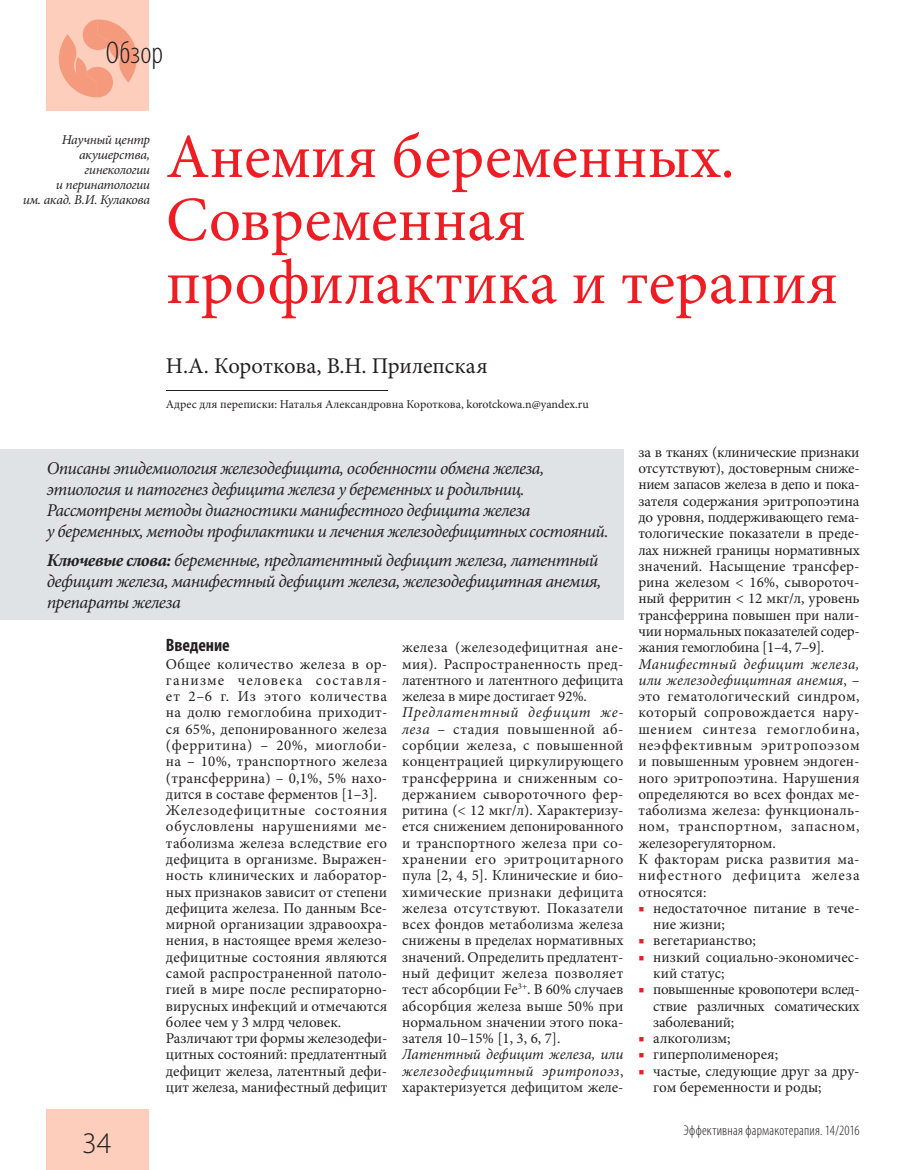
<style>
.page{position:relative;width:915px;height:1170px;background:#fff}
.page>*{position:absolute;margin:0;border:0;box-sizing:border-box;transform-origin:0 0}
.t1{font:63px/63px "Minion Pro";color:#ee1d23}
.t2{font:300 condensed 31.5px "Myriad Pro";letter-spacing:.005em;color:#231f20}
.t3{font:300 30px "Myriad Pro";color:#231f20}
.t4{font:22.5px "Minion Pro";letter-spacing:-.005em;color:#231f20}
.t5{font:italic 18px/21px "Minion Pro";letter-spacing:-.03em;color:#231f20}
.t6{font:700 condensed 18px "Myriad Pro";letter-spacing:-.005em;color:#231f20}
.t7{font:15px/16.2px "Minion Pro";letter-spacing:.01em;color:#231f20}
.t8{font:italic 15px/16.4px "Minion Pro";letter-spacing:.01em;color:#231f20;text-align:justify}
.t9{font:300 condensed 14.25px "Myriad Pro";letter-spacing:.015em;color:#231f20}
.t10{font:italic 13.5px/15px "Minion Pro";letter-spacing:-.025em;color:#231f20;text-align:right}
.t11{font:12px "Minion Pro";color:#231f20}
.s1{font-weight:700}
.s2{font-style:italic}
.s3{font-style:normal}
.s4{color:#ee1d23}
</style>
<div class="page">
<div style="left:47px;top:0;width:102px;height:111px;background:#fccebb"></div>
<div style="left:47px;top:1108px;width:102px;height:61px;background:#fccebb"></div>
<svg style="left:59px;top:19px;width:78px;height:78px"></svg>
<hr style="left:166px;top:390px;width:221px;height:1px;background:#231f20">
<div style="left:0;top:449px;width:623px;height:170px;background:#dfe3e6"></div>
<h2 class="t2" style="left:106px;top:34px;width:59px">Обзор</h2>
<p class="t10" style="left:23px;top:132px;width:129px">Научный центр акушерства, гинекологии<br>и перинатологии<br>им. акад. В.И. Кулакова</p>
<h1 class="t1" style="left:166px;top:126px;width:673px">Анемия беременных.<br>Современная профилактика и терапия</h1>
<h3 class="t4" style="left:166px;top:350px;width:323px">Н.А. Короткова, В.Н. Прилепская</h3>
<p class="t11" style="left:166px;top:395px;width:424px">Адрес для переписки: Наталья Александровна Короткова, korotckowa.n@yandex.ru</p>
<p class="t5" style="left:47px;top:457px;width:563px">Описаны эпидемиология железодефицита, особенности обмена железа, этиология и патогенез дефицита железа у беременных и родильниц.<br>Рассмотрены методы диагностики манифестного дефицита железа<br>у беременных, методы профилактики и лечения железодефицитных состояний.</p>
<p class="t5" style="left:47px;top:549px;width:556px"><span class="s1">Ключевые слова:</span> беременные, предлатентный дефицит железа, латентный дефицит железа, манифестный дефицит железа, железодефицитная анемия, препараты железа</p>
<p class="t6" style="left:166px;top:633px;width:65px">Введение</p>
<p class="t7" style="left:166px;top:655px;width:223px">Общее количество железа в ор&shy;ганизме человека составля&shy;ет 2–6 г. Из этого количества на долю гемоглобина приходит&shy;ся 65%, депонированного железа (ферритина) – 20%, миоглоби&shy;на – 10%, транспортного железа (трансферрина) – 0,1%, 5% нахо&shy;дится в составе ферментов [1–3].<br>Железодефицитные состояния обусловлены нарушениями ме&shy;таболизма железа вследствие его дефицита в организме. Выражен&shy;ность клинических и лаборатор&shy;ных признаков зависит от степени дефицита железа. По данным Все&shy;мирной организации здравоохра&shy;нения, в настоящее время железо&shy;дефицитные состояния являются самой распространенной патоло&shy;гией в мире после респираторно&shy;вирусных инфекций и отмечаются более чем у 3 млрд человек.<br>Различают три формы железодефи&shy;цитных состояний: предлатентный дефицит железа, латентный дефи&shy;цит железа, манифестный дефицит</p>
<p class="t7" style="left:402px;top:639px;width:223px;text-align:justify">железа (железодефицитная ане&shy;мия). Распространенность пред&shy;латентного и латентного дефицита железа в мире достигает 92%.</p>
<p class="t7" style="left:402px;top:704px;width:223px;text-align:justify"><span class="s2">Предлатентный дефицит же&shy;леза</span> – стадия повышенной аб&shy;сорбции железа, с повышенной концентрацией циркулирующего трансферрина и сниженным со&shy;держанием сывороточного фер&shy;ритина (&lt; 12 мкг/л). Характеризу&shy;ется снижением депонированного и транспортного железа при со&shy;хранении его эритроцитарного пула [2, 4, 5]. Клинические и био&shy;химические признаки дефицита железа отсутствуют. Показатели всех фондов метаболизма железа снижены в пределах нормативных значений. Определить предлатент&shy;ный дефицит железа позволяет тест абсорбции Fe<sup>3+</sup>. В 60% случаев абсорбция железа выше 50% при нормальном значении этого пока&shy;зателя 10–15% [1, 3, 6, 7].</p>
<p class="t8" style="left:402px;top:1046px;width:223px">Латентный дефицит железа, или железодефицитный эритропоэз<span class="s3">, характеризуется дефицитом желе-</span></p>
<h3 class="t3" style="left:82px;top:1125px;width:31px">34</h3>
<p class="t7" style="left:638px;top:444px;width:223px;text-align:justify">за в тканях (клинические признаки отсутствуют), достоверным сниже&shy;нием запасов железа в депо и пока&shy;зателя содержания эритропоэтина до уровня, поддерживающего гема&shy;тологические показатели в преде&shy;лах нижней границы нормативных значений. Насыщение трансфер&shy;рина железом &lt; 16%, сывороточ&shy;ный ферритин &lt; 12 мкг/л, уровень трансферрина повышен при нали&shy;чии нормальных показателей содер&shy;жания гемоглобина [1–4, 7–9].</p>
<p class="t7" style="left:638px;top:655px;width:223px"><span class="s2">Манифестный дефицит железа, или железодефицитная анемия</span>, – это гематологический синдром, который сопровождается нару&shy;шением синтеза гемоглобина, неэффективным эритропоэзом и повышенным уровнем эндоген&shy;ного эритропоэтина. Нарушения определяются во всех фондах ме&shy;таболизма железа: функциональ&shy;ном, транспортном, запасном, железорегуляторном.<br>К факторам риска развития ма&shy;нифестного дефицита железа относятся:</p>
<p class="t7" style="left:653px;top:899px;width:208px;text-indent:-15px"><span class="s4">■</span> недостаточное питание в тече&shy;ние жизни;</p>
<p class="t7" style="left:638px;top:932px;width:119px"><span class="s4">■</span> вегетарианство;</p>
<p class="t7" style="left:653px;top:948px;width:208px;text-indent:-15px"><span class="s4">■</span> низкий социально-экономичес&shy;кий статус;</p>
<p class="t7" style="left:653px;top:981px;width:208px;text-align:justify;text-indent:-15px"><span class="s4">■</span> повышенные кровопотери вслед&shy;ствие различных соматических заболеваний;</p>
<p class="t7" style="left:638px;top:1030px;width:94px"><span class="s4">■</span> алкоголизм;</p>
<p class="t7" style="left:638px;top:1046px;width:141px"><span class="s4">■</span> гиперполименорея;</p>
<p class="t7" style="left:653px;top:1062px;width:208px;text-indent:-15px"><span class="s4">■</span> частые, следующие друг за дру&shy;гом беременности и роды;</p>
<p class="t9" style="left:683px;top:1121px;width:177px">Эффективная фармакотерапия. 14/2016</p>
</div>
